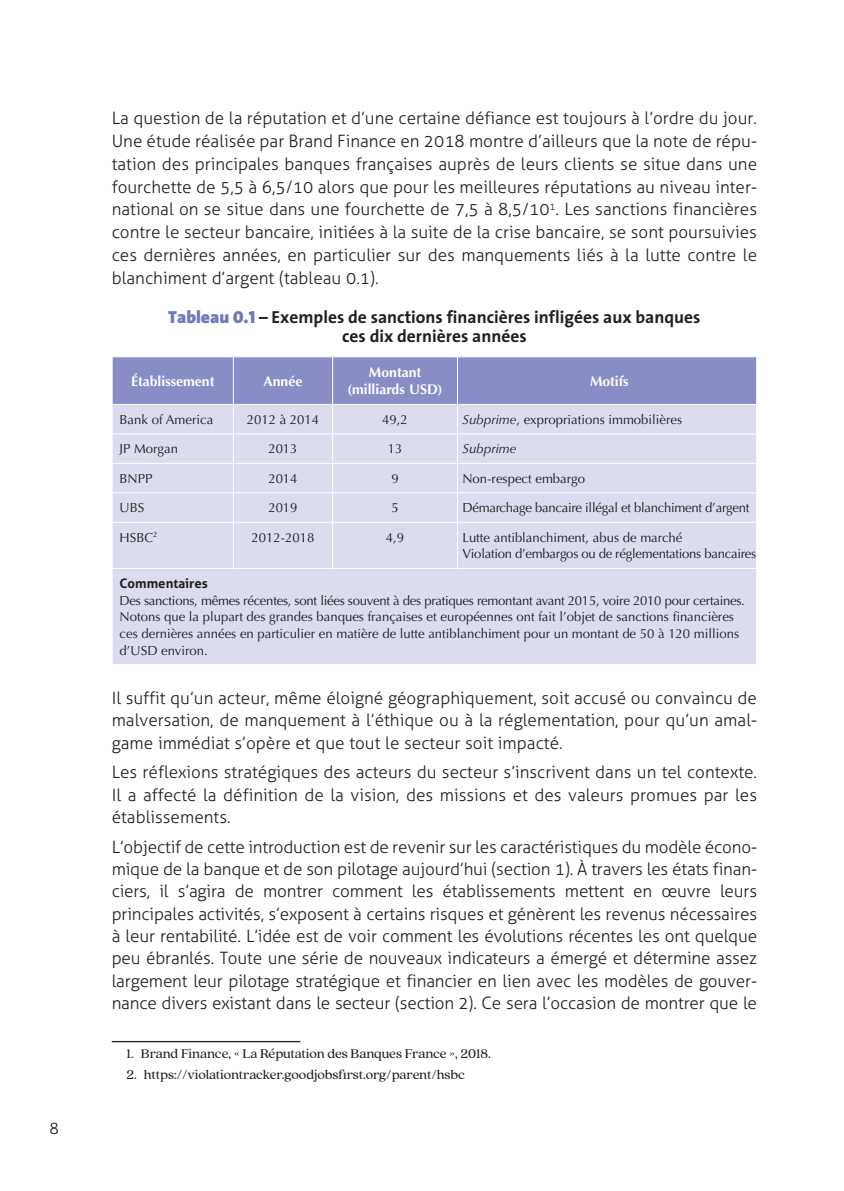
<style>
.page{position:relative;width:844px;height:1191px;background:#fff}
.page>*{position:absolute;margin:0;border:0;box-sizing:border-box;transform-origin:0 0}
.Tableau_Titre{font:700 17.5px/19.2px "The Sans";color:#231f20;text-align:center}
.Texte_Courant{font:300 17.15px/22.4px "Aller";color:#231f20;text-align:justify}
.t1{font:300 15.75px "Aller";color:#231f20}
.Courant___Note_bas_d{font:14px "Quincy CF Text";letter-spacing:-.005em;color:#231f20}
.Tableau_Intitule{font:700 14px "Optima LT Std";color:#fff}
.Tableau_Cellule{font:13.12px/16.6px "Optima LT Std";color:#231f20}
.Tableau_Cellule-2{font:13.12px "Optima LT Std";letter-spacing:-.02em;color:#231f20}
.Tableau_Cellule-3{font:700 13.12px "Aller";color:#231f20}
.Tableau_Cellule-4{font:italic 13.12px "Optima LT Std";color:#231f20}
.s1{font-weight:900;color:#7279ba}
.s2{font-family:"The Sans Black Caps";font-weight:400;color:#7279ba}
.s3{font-style:italic}
</style>
<div class="page">
<div style="left:113px;top:523px;width:643px;height:141px;background:#dbdcee"></div>
<svg style="left:112px;top:357px;width:645px;height:165px;background:#c4c6e2"></svg>
<hr style="left:233px;top:523px;width:1px;height:45px;background:#fff">
<hr style="left:332px;top:523px;width:1px;height:45px;background:#fff">
<hr style="left:457px;top:523px;width:1px;height:45px;background:#fff">
<hr style="left:112px;top:404px;width:121px;height:1px;background:#fff">
<hr style="left:233px;top:404px;width:99px;height:1px;background:#fff">
<hr style="left:332px;top:404px;width:125px;height:1px;background:#fff">
<hr style="left:457px;top:404px;width:299px;height:1px;background:#fff">
<hr style="left:112px;top:568px;width:121px;height:1px;background:#fff">
<hr style="left:233px;top:568px;width:99px;height:1px;background:#fff">
<hr style="left:332px;top:568px;width:125px;height:1px;background:#fff">
<hr style="left:457px;top:568px;width:299px;height:1px;background:#fff">
<hr style="left:112px;top:1041px;width:188px;height:1px;background:#231f20">
<p class="t1" style="left:50px;top:1118px;width:11px">8</p>
<p class="Texte_Courant" style="left:112px;top:107px;width:646px">La question de la réputation et d’une certaine défiance est toujours à l’ordre du jour.<br>Une étude réalisée par Brand Finance en 2018 montre d’ailleurs que la note de répu&shy;tation des principales banques françaises auprès de leurs clients se situe dans une fourchette de 5,5 à 6,5/10 alors que pour les meilleures réputations au niveau inter&shy;national on se situe dans une fourchette de 7,5 à 8,5/10<sup>1</sup>. Les sanctions financières contre le secteur bancaire, initiées à la suite de la crise bancaire, se sont poursuivies ces dernières années, en particulier sur des manquements liés à la lutte contre le blanchiment d’argent (tableau 0.1).</p>
<p class="Tableau_Titre" style="left:168px;top:307px;width:533px"><span class="s1">Tableau</span> <span class="s2">0.1</span> – Exemples de sanctions financières infligées aux banques ces dix dernières années</p>
<p class="Tableau_Intitule" style="left:131px;top:373px;width:85px">Établissement</p>
<p class="Tableau_Intitule" style="left:263px;top:373px;width:40px">Année</p>
<p class="Tableau_Intitule" style="left:369px;top:364px;width:54px">Montant</p>
<p class="Tableau_Intitule" style="left:347px;top:381px;width:96px">(milliards USD)</p>
<p class="Tableau_Intitule" style="left:590px;top:373px;width:40px">Motifs</p>
<p class="Tableau_Cellule" style="left:119px;top:411px;width:95px">Bank of America</p>
<p class="Tableau_Cellule" style="left:247px;top:411px;width:74px">2012 à 2014</p>
<p class="Tableau_Cellule" style="left:382px;top:411px;width:27px">49,2</p>
<p class="Tableau_Cellule" style="left:462px;top:411px;width:221px"><span class="s3">Subprime</span>, expropriations immobilières</p>
<p class="Tableau_Cellule" style="left:119px;top:441px;width:60px">JP Morgan</p>
<p class="Tableau_Cellule" style="left:268px;top:441px;width:31px">2013</p>
<p class="Tableau_Cellule" style="left:387px;top:441px;width:16px">13</p>
<p class="Tableau_Cellule-4" style="left:462px;top:441px;width:55px">Subprime</p>
<p class="Tableau_Cellule" style="left:119px;top:470px;width:34px">BNPP</p>
<p class="Tableau_Cellule" style="left:268px;top:470px;width:31px">2014</p>
<p class="Tableau_Cellule" style="left:391px;top:470px;width:9px">9</p>
<p class="Tableau_Cellule" style="left:462px;top:470px;width:124px">Non-respect embargo</p>
<p class="Tableau_Cellule" style="left:119px;top:500px;width:26px">UBS</p>
<p class="Tableau_Cellule" style="left:268px;top:500px;width:31px">2019</p>
<p class="Tableau_Cellule" style="left:391px;top:500px;width:9px">5</p>
<p class="Tableau_Cellule-2" style="left:462px;top:500px;width:288px">Démarchage bancaire illégal et blanchiment d’argent</p>
<p class="Tableau_Cellule" style="left:119px;top:529px;width:39px">HSBC<sup>2</sup></p>
<p class="Tableau_Cellule" style="left:251px;top:529px;width:64px">2012-2018</p>
<p class="Tableau_Cellule" style="left:386px;top:529px;width:20px">4,9</p>
<p class="Tableau_Cellule" style="left:462px;top:529px;width:221px">Lutte antiblanchiment, abus de marché</p>
<p class="Tableau_Cellule-2" style="left:462px;top:546px;width:295px">Violation d’embargos ou de réglementations bancaires</p>
<p class="Tableau_Cellule-3" style="left:119px;top:575px;width:90px">Commentaires</p>
<p class="Tableau_Cellule-2" style="left:119px;top:592px;width:626px">Des sanctions, mêmes récentes, sont liées souvent à des pratiques remontant avant 2015, voire 2010 pour certaines.</p>
<p class="Tableau_Cellule" style="left:119px;top:608px;width:621px">Notons que la plupart des grandes banques françaises et européennes ont fait l’objet de sanctions financières ces dernières années en particulier en matière de lutte antiblanchiment pour un montant de 50 à 120 millions d’USD environ.</p>
<p class="Texte_Courant" style="left:112px;top:686px;width:646px">Il suffit qu’un acteur, même éloigné géographiquement, soit accusé ou convaincu de malversation, de manquement à l’éthique ou à la réglementation, pour qu’un amal&shy;game immédiat s’opère et que tout le secteur soit impacté.</p>
<p class="Texte_Courant" style="left:112px;top:761px;width:646px">Les réflexions stratégiques des acteurs du secteur s’inscrivent dans un tel contexte.<br>Il a affecté la définition de la vision, des missions et des valeurs promues par les établissements.</p>
<p class="Texte_Courant" style="left:112px;top:835px;width:646px">L’objectif de cette introduction est de revenir sur les caractéristiques du modèle écono&shy;mique de la banque et de son pilotage aujourd’hui (section 1). À travers les états finan&shy;ciers, il s’agira de montrer comment les établissements mettent en œuvre leurs principales activités, s’exposent à certains risques et génèrent les revenus nécessaires à leur rentabilité. L’idée est de voir comment les évolutions récentes les ont quelque peu ébranlés. Toute une série de nouveaux indicateurs a émergé et détermine assez largement leur pilotage stratégique et financier en lien avec les modèles de gouver&shy;nance divers existant dans le secteur (section 2). Ce sera l’occasion de montrer que le</p>
<p class="Courant___Note_bas_d" style="left:126px;top:1045px;width:366px">1. Brand Finance, « La Réputation des Banques France », 2018.</p>
<p class="Courant___Note_bas_d" style="left:126px;top:1066px;width:340px">2. https://violationtracker.goodjobsfirst.org/parent/hsbc</p>
</div>
